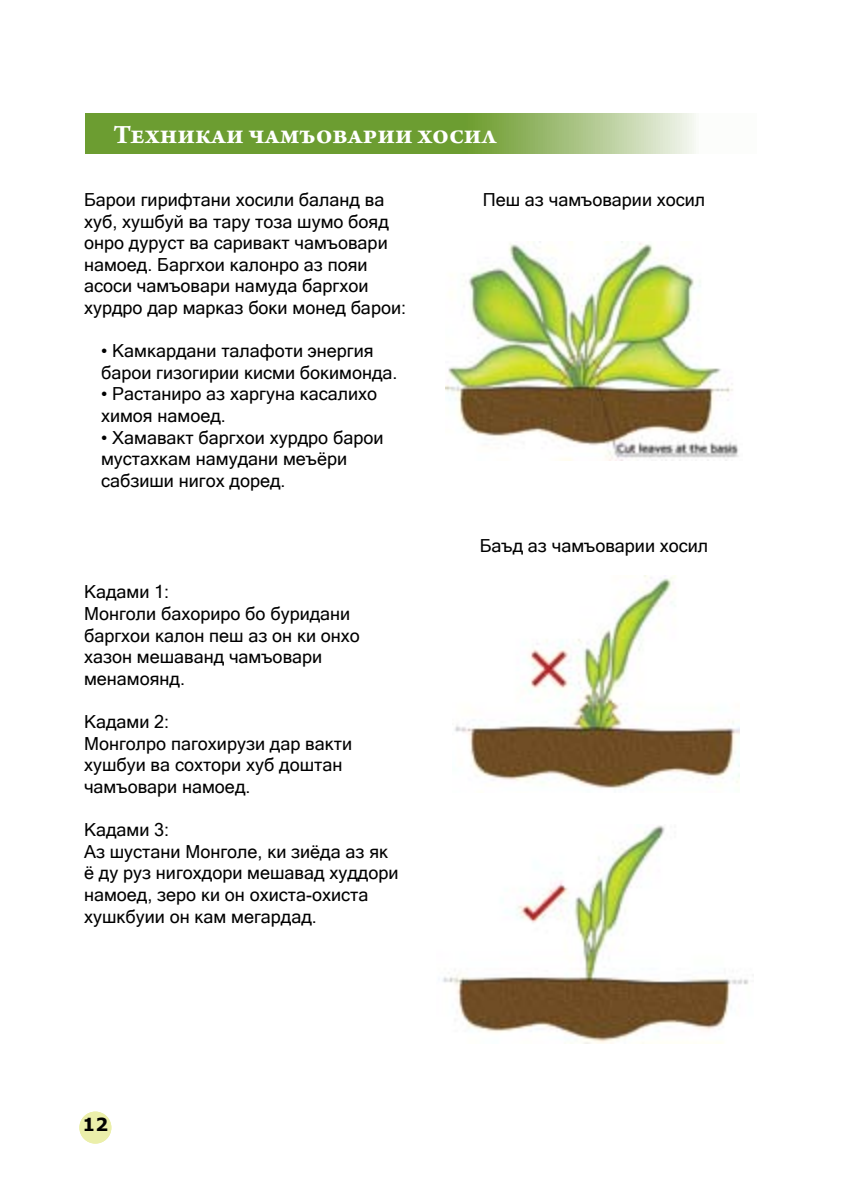
<style>
.page{position:relative;width:842px;height:1191px;background:#fff}
.page>*{position:absolute;margin:0;border:0;box-sizing:border-box;transform-origin:0 0}
.t1{font:700 28px "Arno Pro";color:#fff}
.t2{font:18px/21.6px "Microsoft Sans Serif";color:#000}
.t3{font:700 18px "Verdana";color:#000}
.s1{font-size:20px}
</style>
<div class="page">
<div style="left:79px;top:1111px;width:32px;height:32px;background:#ebefaa;border-radius:50%"></div>
<img style="left:455px;top:575px;width:285px;height:214px">
<img style="left:442px;top:825px;width:307px;height:218px">
<svg style="left:85px;top:113px;width:611px;height:40px;background:#84ac52"></svg>
<img style="left:446px;top:241px;width:293px;height:219px">
<h1 class="t1" style="left:113px;top:122px;width:385px">Техникаи чамъоварии хосил</h1>
<p class="t2" style="left:84px;top:189px;width:324px">Барои гирифтани хосили баланд ва хуб, хушбуй ва тару тоза шумо бояд онро дуруст ва саривакт чамъовари намоед. Баргхои калонро аз пояи асоси чамъовари намуда баргхои хурдро дар марказ боки монед барои:</p>
<p class="t2" style="left:101px;top:340px;width:298px">• Камкардани талафоти энергия барои гизогирии кисми бокимонда.</p>
<p class="t2" style="left:101px;top:383px;width:278px">• Растаниро аз харгуна касалихо химоя намоед.</p>
<p class="t2" style="left:101px;top:426px;width:284px">• Хамавакт баргхои хурдро барои мустахкам намудани меъёри сабзиши нигох доред.</p>
<p class="t2" style="left:84px;top:581px;width:277px">Кадами 1:<br>Монголи бахориро бо буридани баргхои калон пеш аз он ки онхо хазон мешаванд чамъовари менамоянд.</p>
<p class="t2" style="left:84px;top:711px;width:270px">Кадами 2:<br>Монголро пагохирузи дар вакти хушбуи ва сохтори хуб доштан чамъовари намоед.</p>
<p class="t2" style="left:84px;top:819px;width:316px">Кадами 3:<br>Аз шустани Монголе, ки зиёда аз як ё ду руз нигохдори мешавад худдори намоед, зеро ки он охиста-охиста хушкбуии он кам мегардад.</p>
<p class="t2" style="left:483px;top:189px;width:224px">Пеш аз чамъоварии хосил</p>
<p class="t2" style="left:480px;top:535px;width:230px">Баъд аз чамъоварии хосил</p>
<p class="t3" style="left:83px;top:1114px;width:27px">1 2<span class="s1">2</span></p>
</div>
